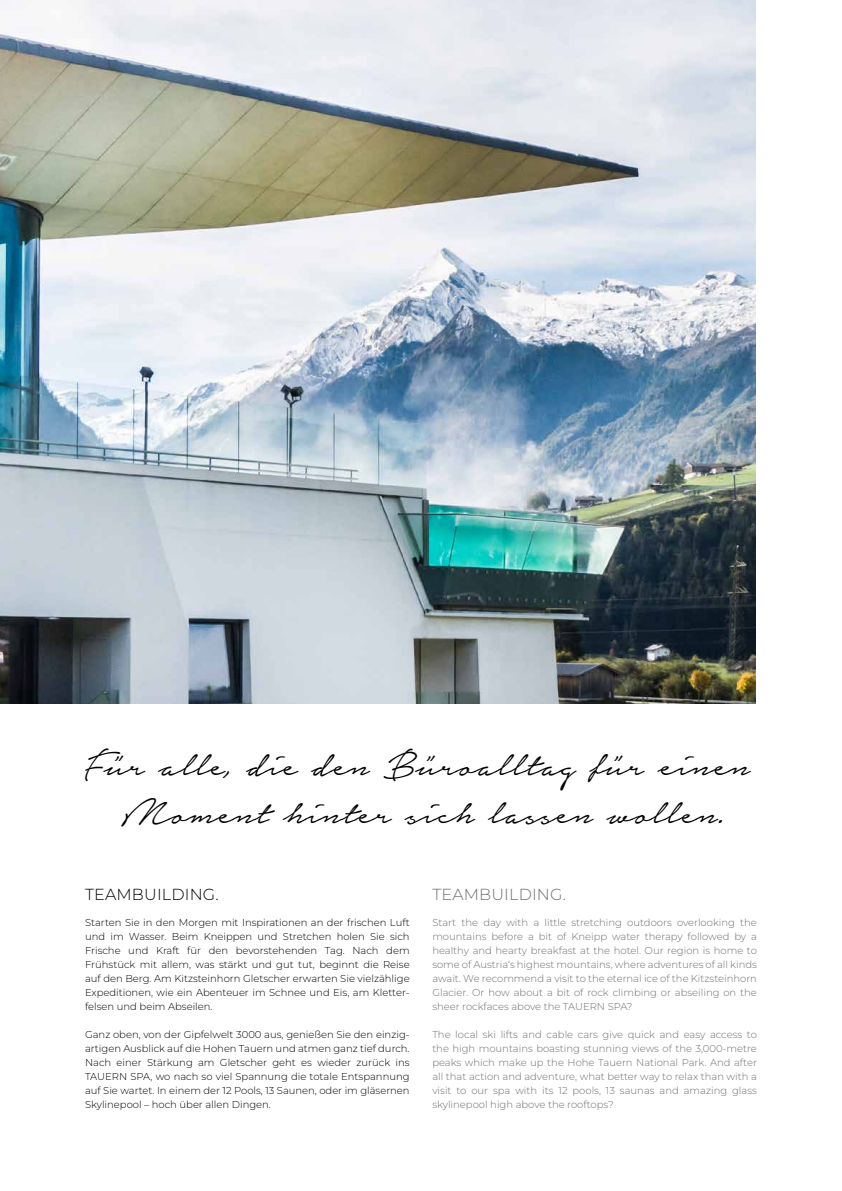
<style>
.page{position:relative;width:842px;height:1191px;background:#fff}
.page>*{position:absolute;margin:0;border:0;box-sizing:border-box;transform-origin:0 0}
.t1{font:48px/48px "Notera Personal Use Only";color:#000;text-align:center}
.t2{font:300 16px "Montserrat";letter-spacing:.01em;color:#000}
.t3{font:300 16px "Montserrat";letter-spacing:.01em;color:#706f6f}
.t4{font:300 10px/14px "Montserrat";color:#706f6f;text-align:justify}
.t5{font:300 10px/14px "Montserrat";color:#000;text-align:justify}
</style>
<div class="page">
<img style="left:0;top:0;width:755px;height:703px">
<h1 class="t1" style="left:85px;top:742px;width:667px">Für alle, die den Büroalltag für einen<br>Moment hinter sich lassen wollen.</h1>
<h2 class="t2" style="left:85px;top:884px;width:135px">TEAMBUILDING.</h2>
<p class="t5" style="left:85px;top:915px;width:326px">Starten Sie in den Morgen mit Inspirationen an der frischen Luft und im Wasser. Beim Kneippen und Stretchen holen Sie sich Frische und Kraft für den bevorstehenden Tag. Nach dem Frühstück mit allem, was stärkt und gut tut, beginnt die Reise auf den Berg. Am Kitzsteinhorn Gletscher erwarten Sie vielzählige Expeditionen, wie ein Abenteuer im Schnee und Eis, am Kletter&shy;felsen und beim Abseilen.</p>
<p class="t5" style="left:85px;top:1027px;width:326px">Ganz oben, von der Gipfelwelt 3000 aus, genießen Sie den einzig&shy;artigen Ausblick auf die Hohen Tauern und atmen ganz tief durch.<br>Nach einer Stärkung am Gletscher geht es wieder zurück ins TAUERN SPA, wo nach so viel Spannung die totale Entspannung auf Sie wartet. In einem der 12 Pools, 13 Saunen, oder im gläsernen Skylinepool – hoch über allen Dingen.</p>
<h2 class="t3" style="left:432px;top:884px;width:135px">TEAMBUILDING.</h2>
<p class="t4" style="left:432px;top:915px;width:326px">Start the day with a little stretching outdoors overlooking the mountains before a bit of Kneipp water therapy followed by a healthy and hearty breakfast at the hotel. Our region is home to some of Austria‘s highest mountains, where adventures of all kinds await. We recommend a visit to the eternal ice of the Kitzsteinhorn Glacier. Or how about a bit of rock climbing or abseiling on the sheer rockfaces above the TAUERN SPA?</p>
<p class="t4" style="left:432px;top:1027px;width:326px">The local ski lifts and cable cars give quick and easy access to the high mountains boasting stunning views of the 3,000-metre peaks which make up the Hohe Tauern National Park. And after all that action and adventure, what better way to relax than with a visit to our spa with its 12 pools, 13 saunas and amazing glass skylinepool high above the rooftops?</p>
</div>
